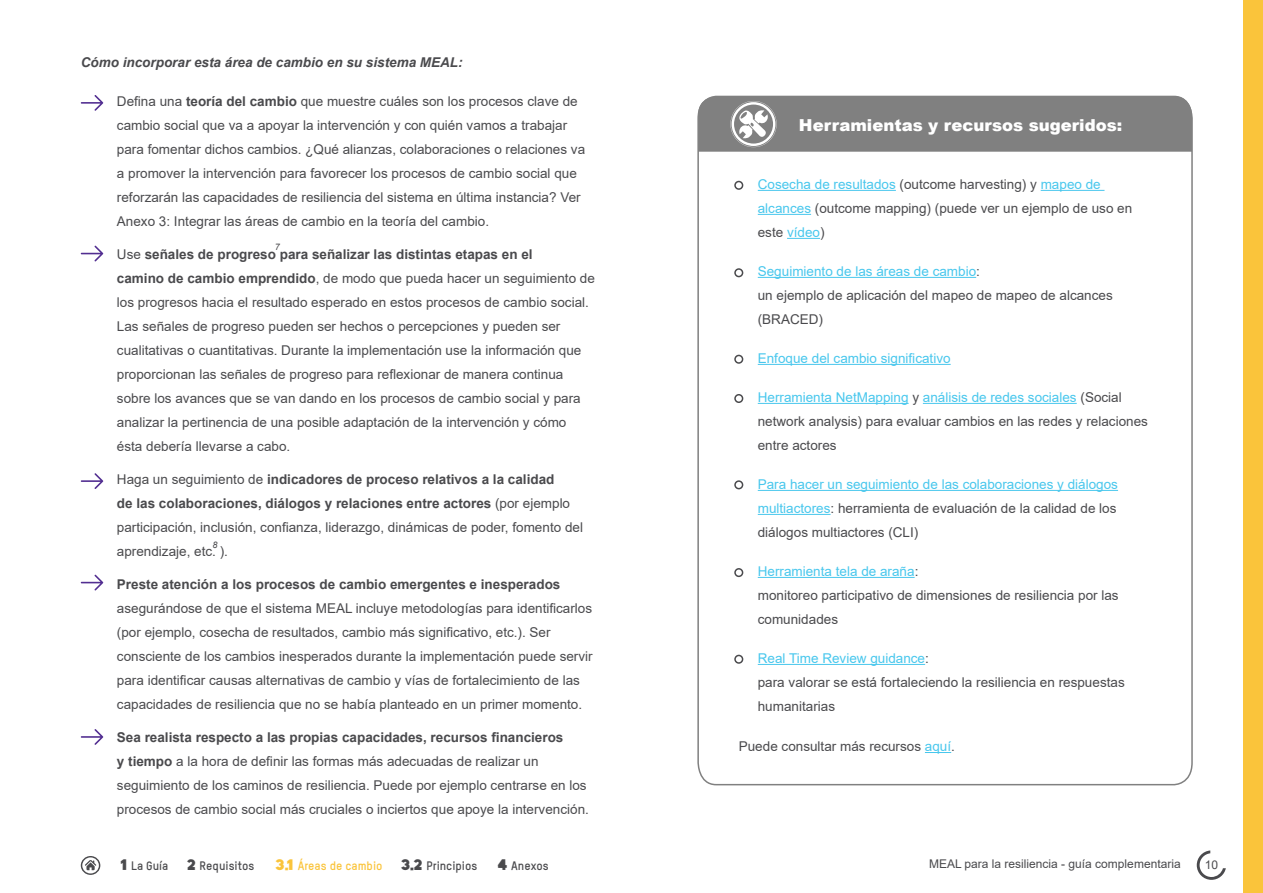
<style>
.page{position:relative;width:1263px;height:893px;background:#fff}
.page>*{position:absolute;margin:0;border:0;box-sizing:border-box;transform-origin:0 0}
.t1{font:900 16.5px "Arial";color:#fff}
.t2{font:13.5px/24px "Arial";color:#4a4a4d}
.t3{font:700 13.5px "Arial";color:#4a4a4d}
.t4{font:italic 700 13.5px "Arial";color:#4a4a4d}
.t5{font:13.5px "Arial";color:#48c7ed}
.t6{font:12px "Arial";color:#4a4a4d}
.t7{font:700 12px "Oxfam TSTARPRO";color:#fac43b}
.t8{font:700 12px "Oxfam TSTARPRO";color:#4a4a4d}
.t9{font:italic 9px "Arial";color:#4a4a4d}
.s1{font-weight:700}
.s2{color:#48c7ed}
.s3{font-family:"Oxfam Global Headline";font-weight:400;font-size:15px}
.s4{font-family:"Oxfam Global Headline";font-weight:400;font-size:15px;color:#4a4a4d}
.s5{color:#4a4a4d}
</style>
<div class="page">
<svg style="left:697px;top:95px;width:496px;height:691px"></svg>
<svg style="left:1197px;top:850px;width:29px;height:30px"></svg>
<svg style="left:81px;top:95px;width:22px;height:16px"></svg>
<svg style="left:81px;top:246px;width:22px;height:16px"></svg>
<svg style="left:81px;top:473px;width:22px;height:16px"></svg>
<svg style="left:81px;top:575px;width:22px;height:16px"></svg>
<svg style="left:81px;top:729px;width:22px;height:16px"></svg>
<hr style="left:758px;top:190px;width:138px;height:1px;background:#48c7ed">
<hr style="left:1041px;top:190px;width:63px;height:1px;background:#48c7ed">
<hr style="left:758px;top:214px;width:53px;height:1px;background:#48c7ed">
<hr style="left:787px;top:238px;width:33px;height:1px;background:#48c7ed">
<hr style="left:758px;top:277px;width:218px;height:1px;background:#48c7ed">
<hr style="left:758px;top:364px;width:193px;height:1px;background:#48c7ed">
<hr style="left:758px;top:403px;width:151px;height:1px;background:#48c7ed">
<hr style="left:923px;top:403px;width:154px;height:1px;background:#48c7ed">
<hr style="left:758px;top:490px;width:360px;height:1px;background:#48c7ed">
<hr style="left:758px;top:514px;width:72px;height:1px;background:#48c7ed">
<hr style="left:758px;top:577px;width:157px;height:1px;background:#48c7ed">
<hr style="left:758px;top:664px;width:167px;height:1px;background:#48c7ed">
<svg style="left:925px;top:752px;width:26px;height:1px"></svg>
<div style="left:734px;top:181px;width:9px;height:9px;border:2px solid #4a4a4d;border-radius:50%"></div>
<div style="left:734px;top:268px;width:9px;height:9px;border:2px solid #4a4a4d;border-radius:50%"></div>
<div style="left:734px;top:355px;width:9px;height:9px;border:2px solid #4a4a4d;border-radius:50%"></div>
<div style="left:734px;top:394px;width:9px;height:9px;border:2px solid #4a4a4d;border-radius:50%"></div>
<div style="left:734px;top:480px;width:9px;height:9px;border:2px solid #4a4a4d;border-radius:50%"></div>
<div style="left:734px;top:568px;width:9px;height:9px;border:2px solid #4a4a4d;border-radius:50%"></div>
<div style="left:734px;top:655px;width:9px;height:9px;border:2px solid #4a4a4d;border-radius:50%"></div>
<div style="left:1244px;top:0;width:19px;height:893px;background:#fac43b"></div>
<div style="left:698px;top:96px;width:494px;height:56px;background:#808080"></div>
<svg style="left:81px;top:856px;width:19px;height:19px"></svg>
<p class="t4" style="left:81px;top:53px;width:383px">Cómo incorporar esta área de cambio en su sistema MEAL:</p>
<p class="t2" style="left:117px;top:89px;width:470px">Defina una <span class="s1">teoría del cambio</span> que muestre cuáles son los procesos clave de cambio social que va a apoyar la intervención y con quién vamos a trabajar para fomentar dichos cambios. ¿Qué alianzas, colaboraciones o relaciones va a promover la intervención para favorecer los procesos de cambio social que reforzarán las capacidades de resiliencia del sistema en última instancia? Ver Anexo 3: Integrar las áreas de cambio en la teoría del cambio.</p>
<p class="t2" style="left:117px;top:242px;width:479px">Use <span class="s1">señales de progreso para señalizar las distintas etapas en el<br>camino de cambio emprendido</span>, de modo que pueda hacer un seguimiento de los progresos hacia el resultado esperado en estos procesos de cambio social.<br>Las señales de progreso pueden ser hechos o percepciones y pueden ser cualitativas o cuantitativas. Durante la implementación use la información que proporcionan las señales de progreso para reflexionar de manera continua sobre los avances que se van dando en los procesos de cambio social y para analizar la pertinencia de una posible adaptación de la intervención y cómo ésta debería llevarse a cabo.</p>
<p class="t2" style="left:117px;top:467px;width:468px">Haga un seguimiento de <span class="s1">indicadores de proceso relativos a la calidad<br>de las colaboraciones, diálogos y relaciones entre actores</span> (por ejemplo participación, inclusión, confianza, liderazgo, dinámicas de poder, fomento del aprendizaje, etc. ).</p>
<p class="t3" style="left:117px;top:575px;width:445px">Preste atención a los procesos de cambio emergentes e inesperados</p>
<p class="t2" style="left:117px;top:596px;width:477px">asegurándose de que el sistema MEAL incluye metodologías para identificarlos (por ejemplo, cosecha de resultados, cambio más significativo, etc.). Ser consciente de los cambios inesperados durante la implementación puede servir para identificar causas alternativas de cambio y vías de fortalecimiento de las capacidades de resiliencia que no se había planteado en un primer momento.</p>
<p class="t2" style="left:117px;top:725px;width:473px"><span class="s1">Sea realista respecto a las propias capacidades, recursos financieros<br>y tiempo</span> a la hora de definir las formas más adecuadas de realizar un seguimiento de los caminos de resiliencia. Puede por ejemplo centrarse en los procesos de cambio social más cruciales o inciertos que apoye la intervención.</p>
<p class="t9" style="left:275px;top:241px;width:7px">7</p>
<p class="t9" style="left:212px;top:539px;width:7px">8</p>
<p class="t1" style="left:799px;top:113px;width:325px">Herramientas y recursos sugeridos:</p>
<p class="t2" style="left:758px;top:172px;width:376px"><span class="s2">Cosecha de resultados</span> (outcome harvesting) y <span class="s2">mapeo de alcances</span> (outcome mapping) (puede ver un ejemplo de uso en este <span class="s2">vídeo</span>)</p>
<p class="t2" style="left:758px;top:259px;width:356px"><span class="s2">Seguimiento de las áreas de cambio</span>:<br>un ejemplo de aplicación del mapeo de mapeo de alcances (BRACED)</p>
<p class="t5" style="left:758px;top:349px;width:194px">Enfoque del cambio significativo</p>
<p class="t2" style="left:758px;top:385px;width:392px"><span class="s2">Herramienta NetMapping</span> y <span class="s2">análisis de redes sociales</span> (Social network analysis) para evaluar cambios en las redes y relaciones entre actores</p>
<p class="t2" style="left:758px;top:472px;width:362px;text-align:justify"><span class="s2">Para hacer un seguimiento de las colaboraciones y diálogos multiactores</span>: herramienta de evaluación de la calidad de los diálogos multiactores (CLI)</p>
<p class="t2" style="left:758px;top:559px;width:362px"><span class="s2">Herramienta tela de araña</span>:<br>monitoreo participativo de dimensiones de resiliencia por las comunidades</p>
<p class="t2" style="left:758px;top:646px;width:368px"><span class="s2">Real Time Review guidance</span>:<br>para valorar se está fortaleciendo la resiliencia en respuestas humanitarias</p>
<p class="t2" style="left:739px;top:734px;width:218px">Puede consultar más recursos <span class="s2">aquí</span>.</p>
<p class="t8" style="left:121px;top:857px;width:135px"><span class="s3">1</span> La Guía <span class="s3">2</span> Requisitos</p>
<p class="t7" style="left:276px;top:857px;width:203px"><span class="s3">3.1</span> Áreas de cambio <span class="s4">3.2</span> <span class="s5">Principios</span></p>
<p class="t8" style="left:498px;top:857px;width:53px"><span class="s3">4</span> Anexos</p>
<p class="t6" style="left:929px;top:856px;width:253px">MEAL para la resiliencia - guía complementaria</p>
<p class="t6" style="left:1205px;top:857px;width:15px">10</p>
</div>
